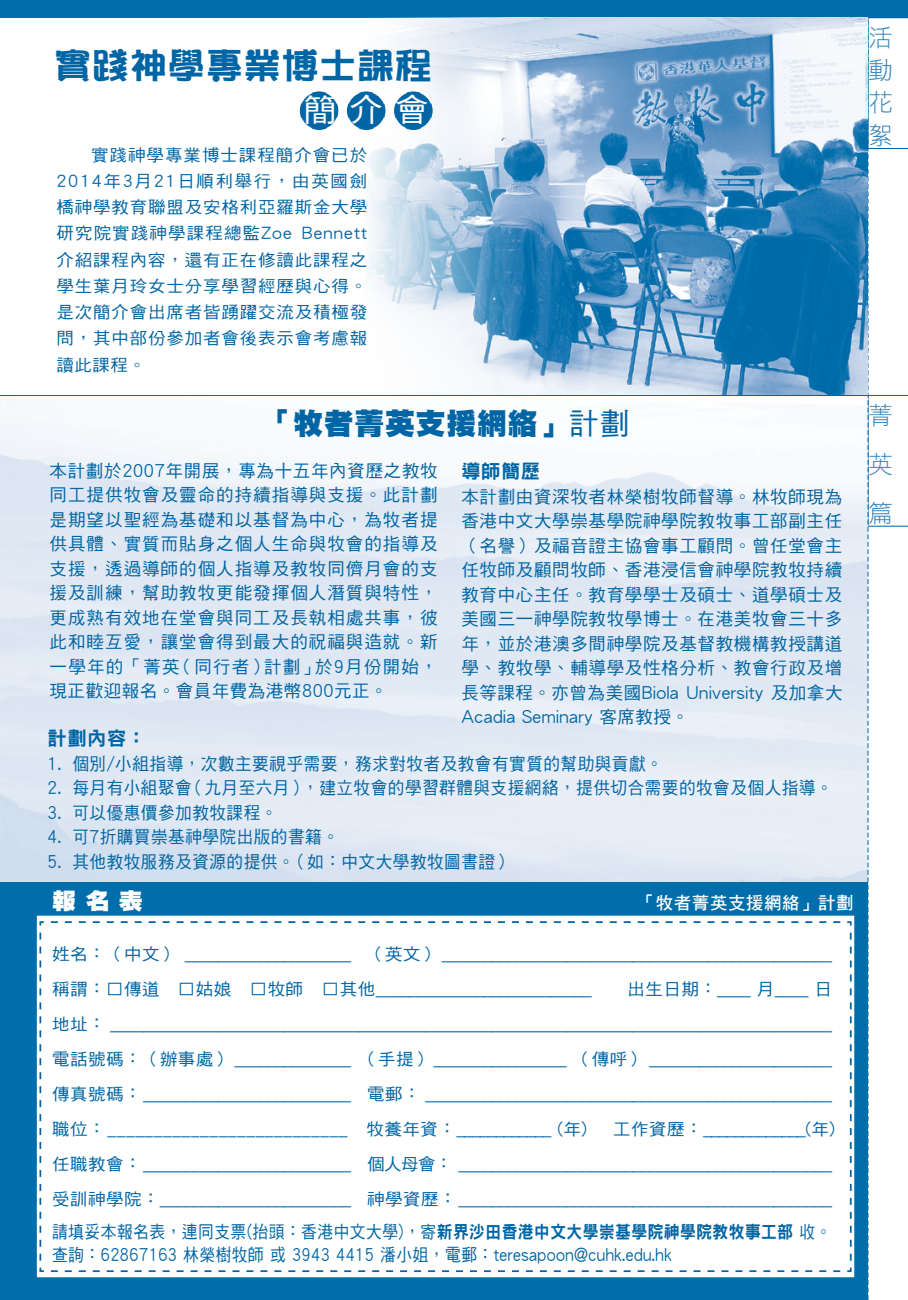
<style>
.page{position:relative;width:908px;height:1300px;background:#fff}
.page>*{position:absolute;margin:0;border:0;box-sizing:border-box;transform-origin:0 0}
.t1{font:35px "DFPOP1 HK W9";letter-spacing:.03em;color:#0065a4;scale:1.05 1}
.t2{font:31.5px "DF Hei HK W5";color:#fff;scale:1.05 1}
.t3{font:29.75px "DF Hei HK W12";letter-spacing:.03em;color:#0065a4}
.t4{font:24.5px/32.6px "DF Hei HK W3";color:#3484ba;text-align:justify}
.body_txt{font:22.75px "DF Hei HK W12";color:#fff;scale:1.05 1}
.t5{font:19.25px "DF Hei HK W9";letter-spacing:.03em;color:#0065a4}
.t6{font:17.5px/24.5px "DF Hei HK W5";letter-spacing:.03em;color:#0065a4;text-align:justify}
.t7{font:17.5px "DF Hei HK W5";letter-spacing:.03em;color:#0065a4;scale:.95 1}
.t8{font:17.5px "DF Hei HK W5";letter-spacing:.03em;color:#0065a4;scale:.9 1}
.t9{font:17.5px "DF Hei HK W7";letter-spacing:.03em;color:#fff}
.body_txt-2{font:16.62px/26.2px "DF Hei HK W5";letter-spacing:.03em;color:#0065a4;text-align:justify;scale:1.05 1}
.body_txt-3{font:16.62px "DF Hei HK W5";color:#0065a4;scale:1.05 1}
.s1{font-family:"DF Hei HK W5"}
.s2{font-family:"DF Hei HK W9"}
</style>
<div class="page">
<div style="left:0;top:0;width:908px;height:17px;background:#006eab"></div>
<hr style="left:868px;top:526px;width:40px;height:1px;background:#0065a4">
<hr style="left:867px;top:395px;width:41px;height:1px;background:#0065a4">
<hr style="left:868px;top:148px;width:40px;height:1px;background:#0065a4">
<hr style="left:867px;top:17px;width:41px;height:1px;background:#0065a4">
<hr style="left:867px;top:17px;width:1px;height:130px;background:#0065a4">
<hr style="left:0;top:395px;width:867px;height:1px;background:#0065a4">
<img style="left:0;top:415px;width:867px;height:468px">
<svg style="left:867px;top:20px;width:1px;height:1280px"></svg>
<div style="left:0;top:883px;width:867px;height:417px;background:#006eab"></div>
<div style="left:37px;top:915px;width:817px;height:362px;background:#fff"></div>
<svg style="left:39px;top:920px;width:813px;height:353px"></svg>
<img style="left:364px;top:17px;width:503px;height:378px">
<svg style="left:300px;top:92px;width:38px;height:38px"></svg>
<svg style="left:347px;top:92px;width:38px;height:38px"></svg>
<svg style="left:394px;top:92px;width:38px;height:38px"></svg>
<p class="t1" style="left:55px;top:47px;width:361px">實踐神學專業博士課程</p>
<p class="t2" style="left:304px;top:92px;width:120px">簡介會</p>
<p class="body_txt-2" style="left:56px;top:141px;width:297px;text-indent:35px">實踐神學專業博士課程簡介會已於2014年3月21日順利舉行，由英國劍橋神學教育聯盟及安格利亞羅斯金大學研究院實踐神學課程總監Zoe Bennett介紹課程內容，還有正在修讀此課程之學生葉月玲女士分享學習經歷與心得。是次簡介會出席者皆踴躍交流及積極發問，其中部份參加者會後表示會考慮報讀此課程。</p>
<p class="t3" style="left:263px;top:407px;width:368px">「牧者菁英支援網絡」<span class="s1">計劃</span></p>
<p class="t6" style="left:50px;top:458px;width:390px">本計劃於2007年開展，專為十五年內資歷之教牧同工提供牧會及靈命的持續指導與支援。此計劃是期望以聖經為基礎和以基督為中心，為牧者提供具體、實質而貼身之個人生命與牧會的指導及支援，透過導師的個人指導及教牧同儕月會的支援及訓練，幫助教牧更能發揮個人潛質與特性，更成熟有效地在堂會與同工及長執相處共事，彼此和睦互愛，讓堂會得到最大的祝福與造就。新一學年的「菁英（同行者）計劃」於9月份開始，現正歡迎報名。會員年費為港幣800元正。</p>
<p class="t5" style="left:461px;top:461px;width:80px">導師簡歷</p>
<p class="t6" style="left:461px;top:484px;width:382px">本計劃由資深牧者林榮樹牧師督導。林牧師現為香港中文大學崇基學院神學院教牧事工部副主任（名譽）及福音證主協會事工顧問。曾任堂會主任牧師及顧問牧師、香港浸信會神學院教牧持續教育中心主任。教育學學士及碩士、道學碩士及美國三一神學院教牧學博士。在港美牧會三十多年，並於港澳多間神學院及基督教機構教授講道學、教牧學、輔導學及性格分析、教會行政及增長等課程。亦曾為美國Biola University 及加拿大Acadia Seminary 客席教授。</p>
<p class="t5" style="left:48px;top:728px;width:100px">計劃內容：</p>
<p class="t7" style="left:48px;top:754px;width:649px">1. 個別/小組指導，次數主要視乎需要，務求對牧者及教會有實質的幫助與貢獻。</p>
<p class="t7" style="left:48px;top:778px;width:828px">2. 每月有小組聚會（九月至六月），建立牧會的學習群體與支援網絡，提供切合需要的牧會及個人指導。</p>
<p class="t7" style="left:48px;top:803px;width:243px">3. 可以優惠價參加教牧課程。</p>
<p class="t7" style="left:48px;top:827px;width:308px">4. 可7折購買崇基神學院出版的書籍。</p>
<p class="t7" style="left:48px;top:852px;width:490px">5. 其他教牧服務及資源的提供。（如：中文大學教牧圖書證）</p>
<p class="body_txt" style="left:52px;top:888px;width:88px">報 名 表</p>
<p class="body_txt-2" style="left:52px;top:941px;width:744px">姓名：（中文） ____________________ （英文） _______________________________________________</p>
<p class="body_txt-2" style="left:52px;top:976px;width:744px">稱謂：□傳道　□姑娘　□牧師　□其他__________________________　　出生日期：____ 月____ 日</p>
<p class="body_txt-2" style="left:52px;top:1011px;width:744px">地址： _______________________________________________________________________________________</p>
<p class="body_txt-2" style="left:52px;top:1046px;width:744px">電話號碼：（辦事處） ______________ （手提）________________ （傳呼） ______________________</p>
<p class="body_txt-2" style="left:52px;top:1081px;width:744px">傳真號碼：_________________________ 電郵： _________________________________________________</p>
<p class="body_txt-2" style="left:52px;top:1116px;width:511px">職位：__________________________ 牧養年資：____________ (年)</p>
<p class="body_txt-2" style="left:613px;top:1116px;width:213px">工作資歷：_____________(年)</p>
<p class="body_txt-3" style="left:52px;top:1155px;width:744px">任職教會：_________________________ 個人母會： _____________________________________________</p>
<p class="body_txt-2" style="left:52px;top:1186px;width:744px">受訓神學院：_______________________ 神學資歷：_____________________________________________</p>
<p class="t8" style="left:52px;top:1221px;width:867px">請填妥本報名表，連同支票(抬頭：香港中文大學)，寄<span class="s2">新界沙田香港中文大學崇基學院神學院教牧事工部</span>收。</p>
<p class="t8" style="left:52px;top:1244px;width:690px">查詢：62867163 林榮樹牧師或 3943 4415 潘小姐，電郵：teresapoon@cuhk.edu.hk</p>
<p class="t9" style="left:638px;top:893px;width:217px">「牧者菁英支援網絡」計劃</p>
<p class="t4" style="left:868px;top:21px;width:25px">活動花絮</p>
<p class="t4" style="left:868px;top:390px;width:25px;line-height:49px">菁英篇</p>
</div>
